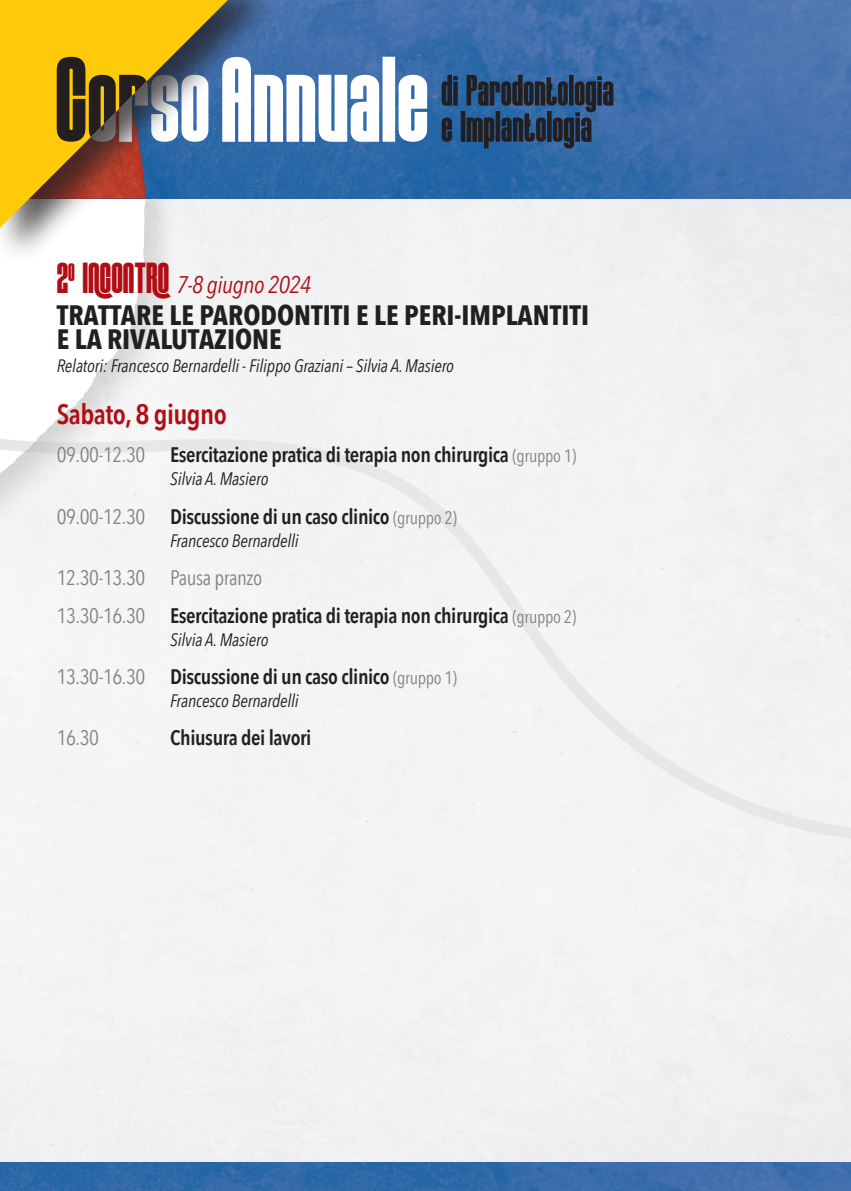
<style>
.page{position:relative;width:851px;height:1191px;background:#fff}
.page>*{position:absolute;margin:0;border:0;box-sizing:border-box;transform-origin:0 0}
.t1{font:700 28px/24px "Avenir Next Condensed";color:#231f20}
.t2{font:600 28px "Avenir Next Condensed";letter-spacing:-.02em;color:#b00d15}
.t3{font:italic 24px "Avenir Next Condensed";letter-spacing:-.02em;color:#b00d15}
.t4{font:600 21px/38.2px "Avenir Next Condensed";letter-spacing:-.02em;color:#231f20}
.t5{font:21px "Avenir Next Condensed";color:#818485}
.t6{font:italic 18px "Avenir Next Condensed";letter-spacing:-.01em;color:#231f20}
.s1{font-family:"MUSCULARSTRENGTH";font-weight:700;font-style:normal;font-size:36px}
.s2{font-weight:400;color:#818485}
.s3{font-weight:400;font-size:18px;color:#818485}
</style>
<div class="page">
<div style="left:0;top:198px;width:850px;height:643px;background:#f2f3f4"></div>
<div style="left:0;top:0;width:184px;height:595px;background:#231f20;opacity:.15"></div>
<svg style="left:0;top:266px;width:146px;height:291px"></svg>
<img style="left:283px;top:0;width:567px;height:198px">
<img style="left:0;top:1162px;width:850px;height:29px">
<div style="left:0;top:0;width:283px;height:266px;background:#231f20;opacity:.75"></div>
<svg style="left:0;top:0;width:245px;height:228px"></svg>
<svg style="left:222px;top:57px;width:205px;height:85px"></svg>
<svg style="left:0;top:0;width:208px;height:198px;background:#b39436"></svg>
<svg style="left:441px;top:75px;width:172px;height:73px;background:#2a4566"></svg>
<p class="t3" style="left:57px;top:270px;width:256px"><span class="s1">2</span><sup>O</sup> <span class="s1">INCONTRO</span> 7-8 giugno 2024</p>
<h1 class="t1" style="left:57px;top:303px;width:533px">TRATTARE LE PARODONTITI E LE PERI-IMPLANTITI<br>E LA RIVALUTAZIONE</h1>
<p class="t6" style="left:57px;top:355px;width:399px">Relatori: Francesco Bernardelli - Filippo Graziani – Silvia A. Masiero</p>
<h1 class="t2" style="left:57px;top:390px;width:172px">Sabato, 8 giugno</h1>
<p class="t4" style="left:57px;top:435px;width:521px"><span class="s2">09.00-12.30</span> Esercitazione pratica di terapia non chirurgica <span class="s3">(gruppo 1)</span></p>
<p class="t6" style="left:170px;top:468px;width:100px">Silvia A. Masiero</p>
<p class="t4" style="left:57px;top:496px;width:402px"><span class="s2">09.00-12.30</span> Discussione di un caso clinico <span class="s3">(gruppo 2)</span></p>
<p class="t6" style="left:170px;top:529px;width:130px">Francesco Bernardelli</p>
<p class="t4" style="left:57px;top:558px;width:521px"><span class="s2">12.30-13.30 Pausa pranzo<br>13.30-16.30</span> Esercitazione pratica di terapia non chirurgica <span class="s3">(gruppo 2)</span></p>
<p class="t6" style="left:170px;top:629px;width:100px">Silvia A. Masiero</p>
<p class="t4" style="left:57px;top:657px;width:402px"><span class="s2">13.30-16.30</span> Discussione di un caso clinico <span class="s3">(gruppo 1)</span></p>
<p class="t6" style="left:170px;top:690px;width:130px">Francesco Bernardelli</p>
<p class="t5" style="left:57px;top:720px;width:44px">16.30</p>
<p class="t4" style="left:170px;top:718px;width:143px">Chiusura dei lavori</p>
</div>
